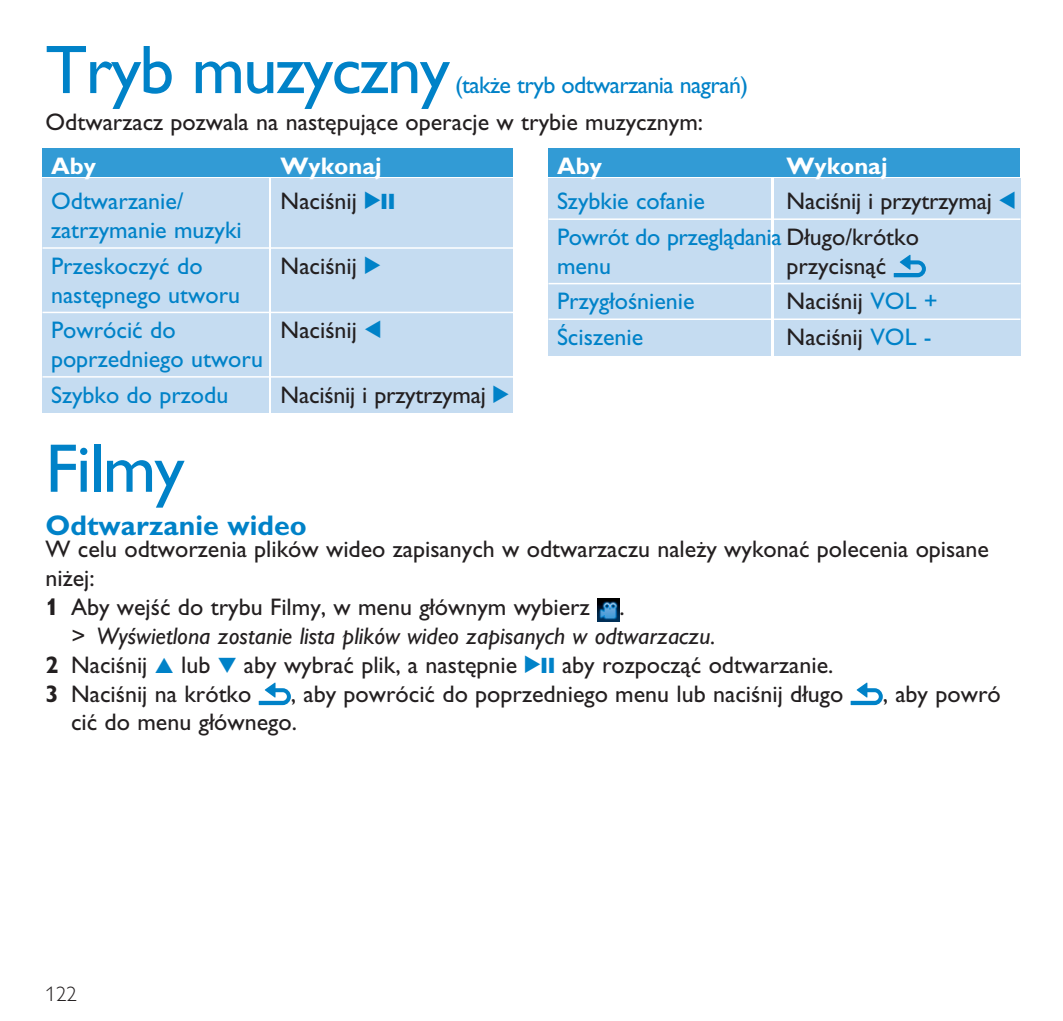
<style>
.page{position:relative;width:1063px;height:1021px;background:#fff}
.page>*{position:absolute;margin:0;border:0;box-sizing:border-box;transform-origin:0 0}
.t1{font:69px "Gill Sans Alt CE";letter-spacing:-.025em;color:#0082c8}
.t2{font:700 28.5px "Gill Sans Alt CE";color:#0082c8}
.t3{font:24px/35.7px "Gill Sans Alt CE";color:#231f20}
.t4{font:24px/35.7px "Gill Sans Alt CE";color:#0082c8}
.t5{font:italic 24px "Gill Sans Alt CE";color:#231f20}
.t6{font:24px "Gill Sans Alt CE";letter-spacing:-.025em;color:#0082c8}
.t7{font:700 24px "Gill Sans Alt CE";color:#fff}
.t8{font:300 21px "Gill Alt One";color:#231f20}
.s1{font-family:"Audio Four 4";color:#0082c8}
.s2{color:#0082c8}
.s3{font-weight:700}
</style>
<div class="page">
<svg style="left:851px;top:682px;width:32px;height:23px"></svg>
<svg style="left:259px;top:682px;width:32px;height:23px"></svg>
<img style="left:597px;top:598px;width:23px;height:23px">
<div style="left:549px;top:148px;width:471px;height:29px;background:#329bd5"></div>
<div style="left:43px;top:178px;width:226px;height:234px;background:#c5dcf1"></div>
<div style="left:272px;top:178px;width:241px;height:234px;background:#c5dcf1"></div>
<div style="left:549px;top:178px;width:222px;height:178px;background:#c5dcf1"></div>
<div style="left:774px;top:178px;width:246px;height:178px;background:#c5dcf1"></div>
<div style="left:43px;top:148px;width:470px;height:29px;background:#329bd5"></div>
<hr style="left:43px;top:247px;width:471px;height:2px;background:#fff">
<hr style="left:43px;top:312px;width:471px;height:1px;background:#fff">
<hr style="left:43px;top:376px;width:471px;height:1px;background:#fff">
<hr style="left:549px;top:218px;width:471px;height:2px;background:#fff">
<hr style="left:549px;top:283px;width:471px;height:1px;background:#fff">
<hr style="left:549px;top:318px;width:471px;height:2px;background:#fff">
<svg style="left:894px;top:255px;width:32px;height:22px"></svg>
<h1 class="t1" style="left:46px;top:46px;width:406px">Tryb muzyczny</h1>
<p class="t6" style="left:455px;top:77px;width:295px">(także tryb odtwarzania nagrań)</p>
<p class="t3" style="left:46px;top:107px;width:659px">Odtwarzacz pozwala na następujące operacje w trybie muzycznym:</p>
<p class="t7" style="left:51px;top:157px;width:46px">Aby</p>
<p class="t7" style="left:281px;top:157px;width:102px">Wykonaj</p>
<p class="t4" style="left:51px;top:186px;width:134px">Odtwarzanie/</p>
<p class="t3" style="left:281px;top:186px;width:115px">Naciśnij <span class="s1">2;</span></p>
<p class="t4" style="left:51px;top:215px;width:192px">zatrzymanie muzyki<br>Przeskoczyć do</p>
<p class="t7" style="left:557px;top:157px;width:46px">Aby</p>
<p class="t7" style="left:787px;top:157px;width:102px">Wykonaj</p>
<p class="t4" style="left:557px;top:186px;width:149px">Szybkie cofanie</p>
<p class="t3" style="left:557px;top:186px;width:460px;text-indent:230px">Naciśnij i przytrzymaj <span class="s1">1<br></span><span class="s2">Powrót do przeglądania</span> Długo/krótko</p>
<p class="t4" style="left:557px;top:250px;width:55px">menu</p>
<p class="t3" style="left:787px;top:250px;width:101px">przycisnąć</p>
<p class="t4" style="left:557px;top:286px;width:139px">Przygłośnienie</p>
<p class="t3" style="left:787px;top:286px;width:153px">Naciśnij <span class="s2">VOL +</span></p>
<p class="t4" style="left:557px;top:321px;width:88px">Ściszenie</p>
<p class="t3" style="left:787px;top:321px;width:146px">Naciśnij <span class="s2">VOL -</span></p>
<p class="t3" style="left:281px;top:250px;width:102px">Naciśnij <span class="s1">2</span></p>
<p class="t4" style="left:51px;top:279px;width:191px">następnego utworu<br>Powrócić do</p>
<p class="t3" style="left:281px;top:315px;width:102px">Naciśnij <span class="s1">1</span></p>
<p class="t4" style="left:51px;top:343px;width:214px">poprzedniego utworu<br>Szybko do przodu</p>
<p class="t3" style="left:281px;top:379px;width:230px">Naciśnij i przytrzymaj <span class="s1">2</span></p>
<h1 class="t1" style="left:46px;top:444px;width:141px">Filmy</h1>
<p class="t2" style="left:46px;top:515px;width:263px">Odtwarzanie wideo</p>
<p class="t3" style="left:46px;top:534px;width:945px">W celu odtworzenia plików wideo zapisanych w odtwarzaczu należy wykonać polecenia opisane</p>
<p class="t3" style="left:46px;top:563px;width:51px">niżej:</p>
<p class="t3" style="left:46px;top:591px;width:581px"><span class="s3">1</span> Aby wejść do trybu Filmy, w menu głównym wybierz .</p>
<p class="t5" style="left:71px;top:627px;width:646px">&gt; Wyświetlona zostanie lista plików wideo zapisanych w odtwarzaczu.</p>
<p class="t3" style="left:46px;top:649px;width:789px"><span class="s3">2</span> Naciśnij <span class="s1">3</span> lub <span class="s1">4</span> aby wybrać plik, a następnie <span class="s1">2;</span> aby rozpocząć odtwarzanie.</p>
<p class="t3" style="left:46px;top:678px;width:207px"><span class="s3">3</span> Naciśnij na krótko</p>
<p class="t3" style="left:291px;top:678px;width:554px">, aby powrócić do poprzedniego menu lub naciśnij długo</p>
<p class="t3" style="left:883px;top:678px;width:119px">, aby powró</p>
<p class="t3" style="left:71px;top:707px;width:227px">cić do menu głównego.</p>
<p class="t8" style="left:46px;top:986px;width:33px">122</p>
</div>
